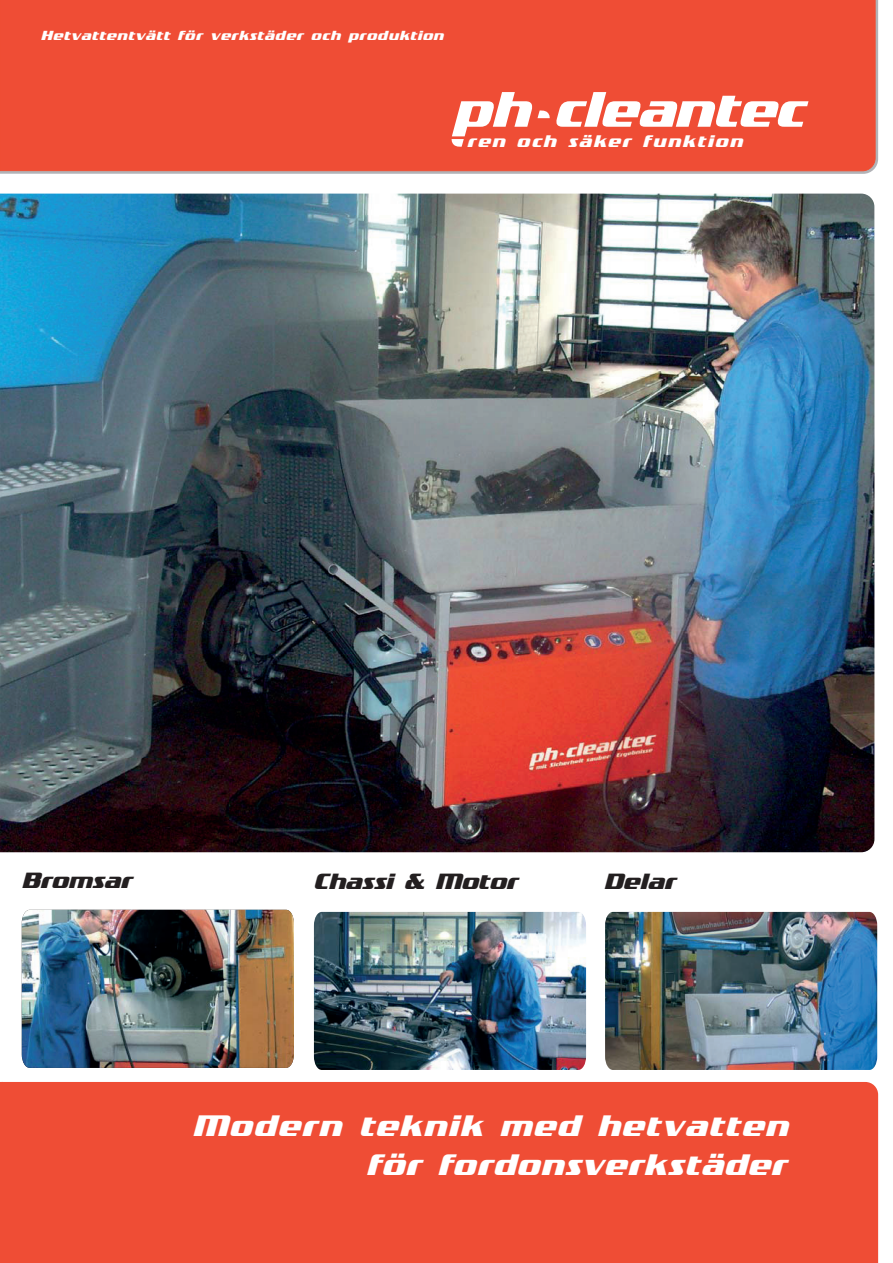
<style>
.page{position:relative;width:893px;height:1263px;background:#fff}
.page>*{position:absolute;margin:0;border:0;box-sizing:border-box;transform-origin:0 0}
.t1{font:italic 700 32.25px/38.7px "Trade Marker";letter-spacing:.05em;color:#fff;text-align:right}
.t2{font:italic 700 24px "Trade Marker";color:#231f20}
.t3{font:italic 700 18.3px "Trade Marker";letter-spacing:.1em;color:#fff}
.t4{font:italic 700 14.4px "Trade Marker";letter-spacing:.05em;color:#fff}
</style>
<div class="page">
<div style="left:0;top:1082px;width:878px;height:181px;background:#ef4d35"></div>
<svg style="left:0;top:0;width:878px;height:174px;background:#bcafaf"></svg>
<div style="left:0;top:0;width:875px;height:171px;background:#ef4d35"></div>
<img style="left:0;top:194px;width:874px;height:658px">
<svg style="left:556px;top:92px;width:252px;height:35px"></svg>
<svg style="left:451px;top:92px;width:99px;height:55px"></svg>
<img style="left:22px;top:910px;width:272px;height:158px">
<img style="left:314px;top:912px;width:272px;height:158px">
<img style="left:605px;top:912px;width:272px;height:158px">
<p class="t4" style="left:41px;top:27px;width:404px">Hetvattentvätt för verkstäder och produktion</p>
<p class="t3" style="left:467px;top:131px;width:277px">ren och säker funktion</p>
<p class="t2" style="left:22px;top:866px;width:111px">Bromsar</p>
<p class="t2" style="left:314px;top:867px;width:205px">Chassi &amp; Motor</p>
<p class="t2" style="left:604px;top:868px;width:72px">Delar</p>
<p class="t1" style="left:192px;top:1106px;width:597px">Modern teknik med hetvatten för fordonsverkstäder</p>
</div>
